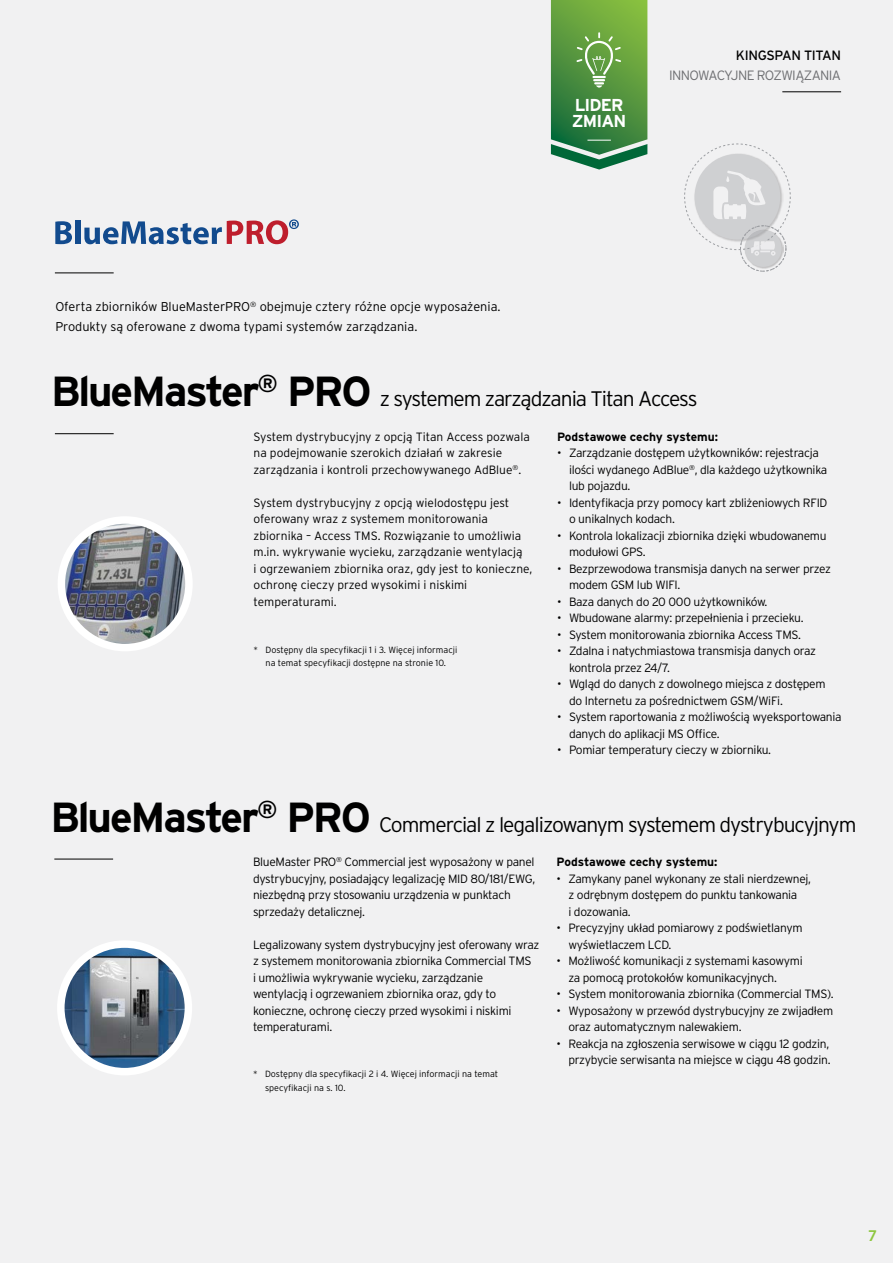
<style>
.page{position:relative;width:893px;height:1263px;background:#f1f1f2}
.page>*{position:absolute;margin:0;border:0;box-sizing:border-box;transform-origin:0 0}
.t1{font:300 21px "Interstate CE";letter-spacing:-.05em;color:#000}
.t2{font:700 17.25px/15.8px "Interstate CE";letter-spacing:-.05em;color:#fff}
.t3{font:600 16.5px "Myriad Pro";color:#8dc63f}
.t4{font:300 13.5px "Interstate CE";letter-spacing:-.045em;color:#6d6e71}
.t5{font:13.5px "Interstate CE";letter-spacing:-.025em;color:#000}
.t6{font:300 12.75px/19.5px "Interstate CE";color:#000}
.t7{font:300 12px/16.5px "Interstate CE";letter-spacing:-.025em;color:#000}
.t8{font:300 12px/16.5px "Interstate CE";color:#000}
.t9{font:700 12px "Interstate CE";letter-spacing:-.015em;color:#000}
.t10{font:300 9px/13.5px "Interstate CE";color:#000;text-align:center}
.s1{font-weight:700;font-size:42px}
</style>
<div class="page">
<img style="left:693px;top:153px;width:90px;height:89px">
<div style="left:695px;top:154px;width:85px;height:86px;background:#cfd0d2;border-radius:50%"></div>
<svg style="left:713px;top:171px;width:53px;height:48px"></svg>
<div style="left:740px;top:226px;width:46px;height:45px;border:1px dashed #a7a9ac;border-radius:50%"></div>
<img style="left:744px;top:229px;width:39px;height:39px">
<svg style="left:745px;top:230px;width:37px;height:37px"></svg>
<svg style="left:751px;top:241px;width:24px;height:15px"></svg>
<img style="left:61px;top:520px;width:128px;height:127px;border-radius:64px">
<img style="left:61px;top:942px;width:127px;height:128px;border-radius:64px">
<svg style="left:55px;top:221px;width:17px;height:23px"></svg>
<div style="left:75px;top:220px;width:5px;height:24px;background:#124b8e"></div>
<svg style="left:84px;top:219px;width:215px;height:25px"></svg>
<svg style="left:551px;top:0;width:96px;height:170px;background:#5e9b50"></svg>
<hr style="left:55px;top:272px;width:59px;height:1px;background:#000">
<hr style="left:55px;top:433px;width:59px;height:1px;background:#000">
<hr style="left:54px;top:859px;width:59px;height:1px;background:#000">
<div style="left:58px;top:516px;width:135px;height:135px;border:8px solid #fff;border-radius:50%"></div>
<div style="left:57px;top:940px;width:135px;height:135px;border:8px solid #fff;border-radius:50%"></div>
<hr style="left:782px;top:91px;width:59px;height:1px;background:#000">
<h2 class="t2" style="left:572px;top:96px;width:56px">LIDER<br>ZMIAN</h2>
<p class="t5" style="left:736px;top:46px;width:107px">KINGSPAN TITAN</p>
<p class="t4" style="left:669px;top:65px;width:174px">INNOWACYJNE ROZWIĄZANIA</p>
<p class="t6" style="left:55px;top:296px;width:447px">Oferta zbiorników BlueMasterPRO<sup>®</sup> obejmuje cztery różne opcje wyposażenia.<br>Produkty są oferowane z dwoma typami systemów zarządzania.</p>
<h1 class="t1" style="left:51px;top:384px;width:648px"><span class="s1">BlueMaster</span><sup>®</sup> <span class="s1">PRO</span> z systemem zarządzania Titan Access</h1>
<p class="t8" style="left:254px;top:428px;width:278px">System dystrybucyjny z opcją Titan Access pozwala na podejmowanie szerokich działań w zakresie zarządzania i kontroli przechowywanego AdBlue<sup>®</sup>.</p>
<p class="t8" style="left:254px;top:494px;width:280px">System dystrybucyjny z opcją wielodostępu jest oferowany wraz z systemem monitorowania zbiornika – Access TMS. Rozwiązanie to umożliwia m.in. wykrywanie wycieku, zarządzanie wentylacją<br>i ogrzewaniem zbiornika oraz, gdy jest to konieczne, ochronę cieczy przed wysokimi i niskimi temperaturami.</p>
<p class="t10" style="left:254px;top:642px;width:205px">* Dostępny dla specyfikacji 1 i 3. Więcej informacji na temat specyfikacji dostępne na stronie 10.</p>
<p class="t9" style="left:557px;top:428px;width:163px">Podstawowe cechy systemu:</p>
<p class="t7" style="left:569px;top:444px;width:260px;text-indent:-12px">• Zarządzanie dostępem użytkowników: rejestracja ilości wydanego AdBlue<sup>®</sup>, dla każdego użytkownika lub pojazdu.</p>
<p class="t7" style="left:569px;top:494px;width:260px;text-indent:-12px">• Identyfikacja przy pomocy kart zbliżeniowych RFID o unikalnych kodach.</p>
<p class="t7" style="left:569px;top:527px;width:259px;text-indent:-12px">• Kontrola lokalizacji zbiornika dzięki wbudowanemu modułowi GPS.</p>
<p class="t7" style="left:569px;top:560px;width:264px;text-indent:-12px">• Bezprzewodowa transmisja danych na serwer przez modem GSM lub WIFI.</p>
<p class="t7" style="left:557px;top:593px;width:212px">• Baza danych do 20 000 użytkowników.</p>
<p class="t7" style="left:557px;top:609px;width:248px">• Wbudowane alarmy: przepełnienia i przecieku.</p>
<p class="t7" style="left:557px;top:626px;width:246px">• System monitorowania zbiornika Access TMS.</p>
<p class="t7" style="left:569px;top:642px;width:249px;text-indent:-12px">• Zdalna i natychmiastowa transmisja danych oraz kontrola przez 24/7.</p>
<p class="t7" style="left:569px;top:675px;width:258px;text-indent:-12px">• Wgląd do danych z dowolnego miejsca z dostępem do Internetu za pośrednictwem GSM/WiFi.</p>
<p class="t7" style="left:569px;top:708px;width:274px;text-indent:-12px">• System raportowania z możliwością wyeksportowania danych do aplikacji MS Office.</p>
<p class="t7" style="left:557px;top:741px;width:216px">• Pomiar temperatury cieczy w zbiorniku.</p>
<h1 class="t1" style="left:50px;top:810px;width:807px"><span class="s1">BlueMaster</span><sup>®</sup> <span class="s1">PRO</span> Commercial z legalizowanym systemem dystrybucyjnym</h1>
<p class="t7" style="left:253px;top:853px;width:284px">BlueMaster PRO<sup>®</sup> Commercial jest wyposażony w panel dystrybucyjny, posiadający legalizację MID 80/181/EWG, niezbędną przy stosowaniu urządzenia w punktach sprzedaży detalicznej.</p>
<p class="t7" style="left:253px;top:935px;width:288px">Legalizowany system dystrybucyjny jest oferowany wraz z systemem monitorowania zbiornika Commercial TMS<br>i umożliwia wykrywanie wycieku, zarządzanie wentylacją i ogrzewaniem zbiornika oraz, gdy to konieczne, ochronę cieczy przed wysokimi i niskimi temperaturami.</p>
<p class="t10" style="left:265px;top:1066px;width:235px;text-align:left;text-indent:-12px">* Dostępny dla specyfikacji 2 i 4. Więcej informacji na temat specyfikacji na s. 10.</p>
<p class="t9" style="left:556px;top:853px;width:163px">Podstawowe cechy systemu:</p>
<p class="t7" style="left:568px;top:869px;width:244px;text-indent:-12px">• Zamykany panel wykonany ze stali nierdzewnej, z odrębnym dostępem do punktu tankowania<br>i dozowania.</p>
<p class="t7" style="left:568px;top:919px;width:236px;text-indent:-12px">• Precyzyjny układ pomiarowy z podświetlanym wyświetlaczem LCD.</p>
<p class="t7" style="left:568px;top:952px;width:236px;text-indent:-12px">• Możliwość komunikacji z systemami kasowymi za pomocą protokołów komunikacyjnych.</p>
<p class="t7" style="left:556px;top:985px;width:279px">• System monitorowania zbiornika (Commercial TMS).</p>
<p class="t7" style="left:568px;top:1001px;width:266px;text-indent:-12px">• Wyposażony w przewód dystrybucyjny ze zwijadłem oraz automatycznym nalewakiem.</p>
<p class="t7" style="left:556px;top:1034px;width:276px;text-align:right">• Reakcja na zgłoszenia serwisowe w ciągu 12 godzin, przybycie serwisanta na miejsce w ciągu 48 godzin.</p>
<h3 class="t3" style="left:868px;top:1225px;width:10px">7</h3>
</div>
